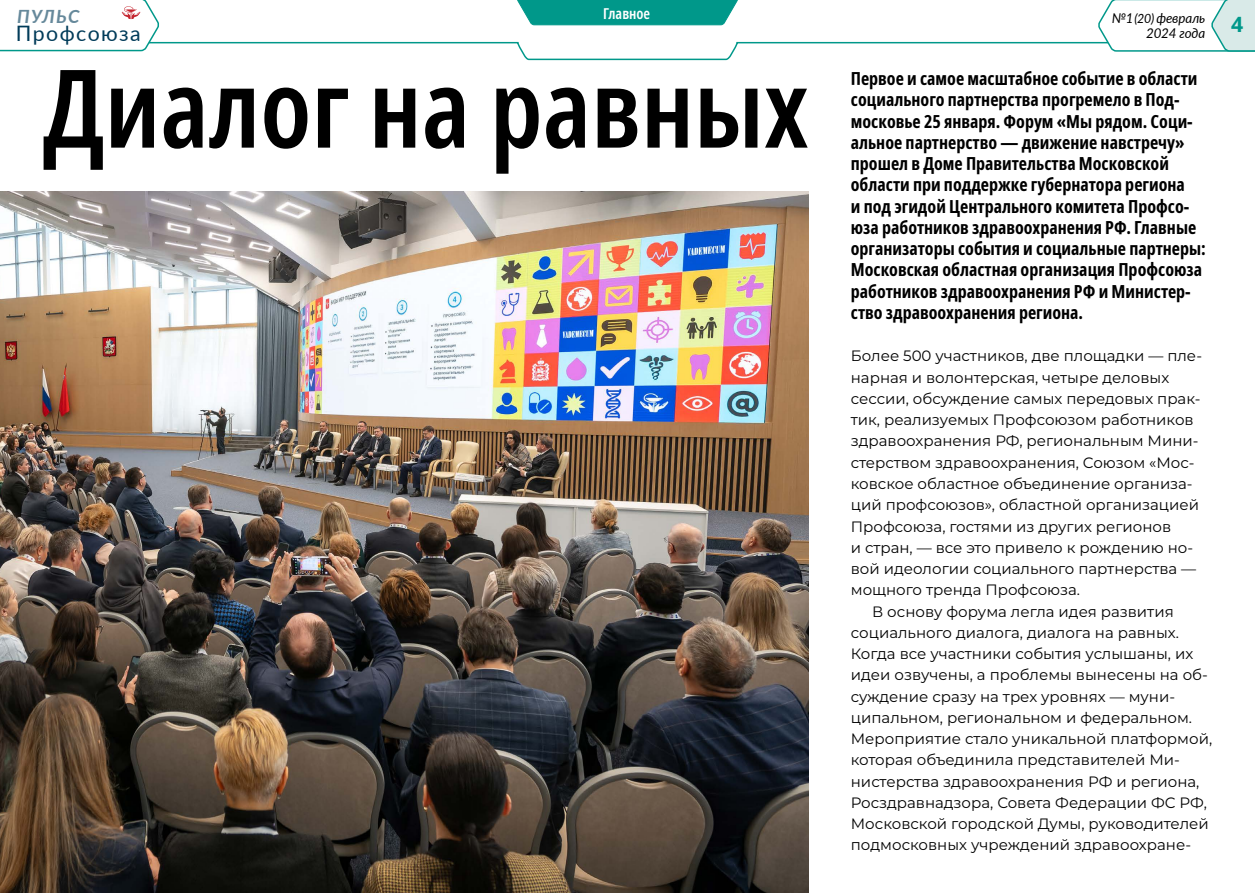
<style>
.page{position:relative;width:1255px;height:893px;background:#fff}
.page>*{position:absolute;margin:0;border:0;box-sizing:border-box;transform-origin:0 0}
.t1{font:600 extra-condensed 108.6px "Noto Sans";color:#000}
.t2{font:21.3px "Lato";letter-spacing:.07em;color:#003b59}
.t3{font:italic 700 18.3px "Lato";letter-spacing:.07em;color:#66899b}
.t4{font:700 extra-condensed 18px/21.3px "Noto Sans";color:#000}
.t5{font:15px "Montserrat";color:#000}
.t6{font:600 extra-condensed 15px "Noto Sans";color:#fff}
.t7{font:italic 13.5px/15.3px "Lato";letter-spacing:-.01em;color:#000}
.s1{font-size:12.75px}
</style>
<div class="page">
<img style="left:0;top:191px;width:808px;height:702px">
<svg style="left:161px;top:41px;width:935px;height:20px"></svg>
<svg style="left:517px;top:0;width:221px;height:26px"></svg>
<svg style="left:1096px;top:0;width:158px;height:52px"></svg>
<svg style="left:0;top:0;width:161px;height:52px"></svg>
<p class="t3" style="left:17px;top:3px;width:64px">ПУЛЬС</p>
<h2 class="t2" style="left:16px;top:18px;width:126px">Профсоюза</h2>
<p class="t6" style="left:603px;top:3px;width:49px">Главное</p>
<p class="t7" style="left:1145px;top:10px;width:99px;text-indent:-34px">№1 <span class="s1">(20)</span> февраль<br>2024 года <sup>4</sup></p>
<h1 class="t1" style="left:43px;top:31px;width:767px">Диалог на равных</h1>
<p class="t4" style="left:850px;top:68px;width:356px">Первое и самое масштабное событие в области социального партнерства прогремело в Под&shy;московье 25 января. Форум «Мы рядом. Соци&shy;альное партнерство — движение навстречу» прошел в Доме Правительства Московской области при поддержке губернатора региона<br>и под эгидой Центрального комитета Профсо&shy;юза работников здравоохранения РФ. Главные организаторы события и социальные партнеры:<br>Московская областная организация Профсоюза работников здравоохранения РФ и Министер&shy;ство здравоохранения региона.</p>
<p class="t5" style="left:850px;top:346px;width:353px">Более 500 участников, две площадки — пле-</p>
<p class="t5" style="left:850px;top:367px;width:320px">нарная и волонтерская, четыре деловых</p>
<p class="t5" style="left:850px;top:388px;width:351px">сессии, обсуждение самых передовых прак-</p>
<p class="t5" style="left:850px;top:410px;width:344px">тик, реализуемых Профсоюзом работников</p>
<p class="t5" style="left:850px;top:431px;width:349px">здравоохранения РФ, региональным Мини-</p>
<p class="t5" style="left:850px;top:452px;width:345px">стерством здравоохранения, Союзом «Мос-</p>
<p class="t5" style="left:850px;top:473px;width:343px">ковское областное объединение организа-</p>
<p class="t5" style="left:850px;top:495px;width:349px">ций профсоюзов», областной организацией</p>
<p class="t5" style="left:850px;top:516px;width:322px">Профсоюза, гостями из других регионов</p>
<p class="t5" style="left:850px;top:537px;width:344px">и стран, — все это привело к рождению но-</p>
<p class="t5" style="left:850px;top:558px;width:347px">вой идеологии социального партнерства —</p>
<p class="t5" style="left:850px;top:580px;width:231px">мощного тренда Профсоюза.</p>
<p class="t5" style="left:872px;top:601px;width:303px">В основу форума легла идея развития</p>
<p class="t5" style="left:850px;top:622px;width:329px">социального диалога, диалога на равных.</p>
<p class="t5" style="left:850px;top:643px;width:344px">Когда все участники события услышаны, их</p>
<p class="t5" style="left:850px;top:665px;width:359px">идеи озвучены, а проблемы вынесены на об-</p>
<p class="t5" style="left:850px;top:686px;width:326px">суждение сразу на трех уровнях — муни-</p>
<p class="t5" style="left:850px;top:707px;width:343px">ципальном, региональном и федеральном.</p>
<p class="t5" style="left:850px;top:728px;width:363px">Мероприятие стало уникальной платформой,</p>
<p class="t5" style="left:850px;top:750px;width:330px">которая объединила представителей Ми-</p>
<p class="t5" style="left:850px;top:771px;width:350px">нистерства здравоохранения РФ и региона,</p>
<p class="t5" style="left:850px;top:792px;width:357px">Росздравнадзора, Совета Федерации ФС РФ,</p>
<p class="t5" style="left:850px;top:813px;width:359px">Московской городской Думы, руководителей</p>
<p class="t5" style="left:850px;top:835px;width:342px">подмосковных учреждений здравоохране-</p>
</div>
